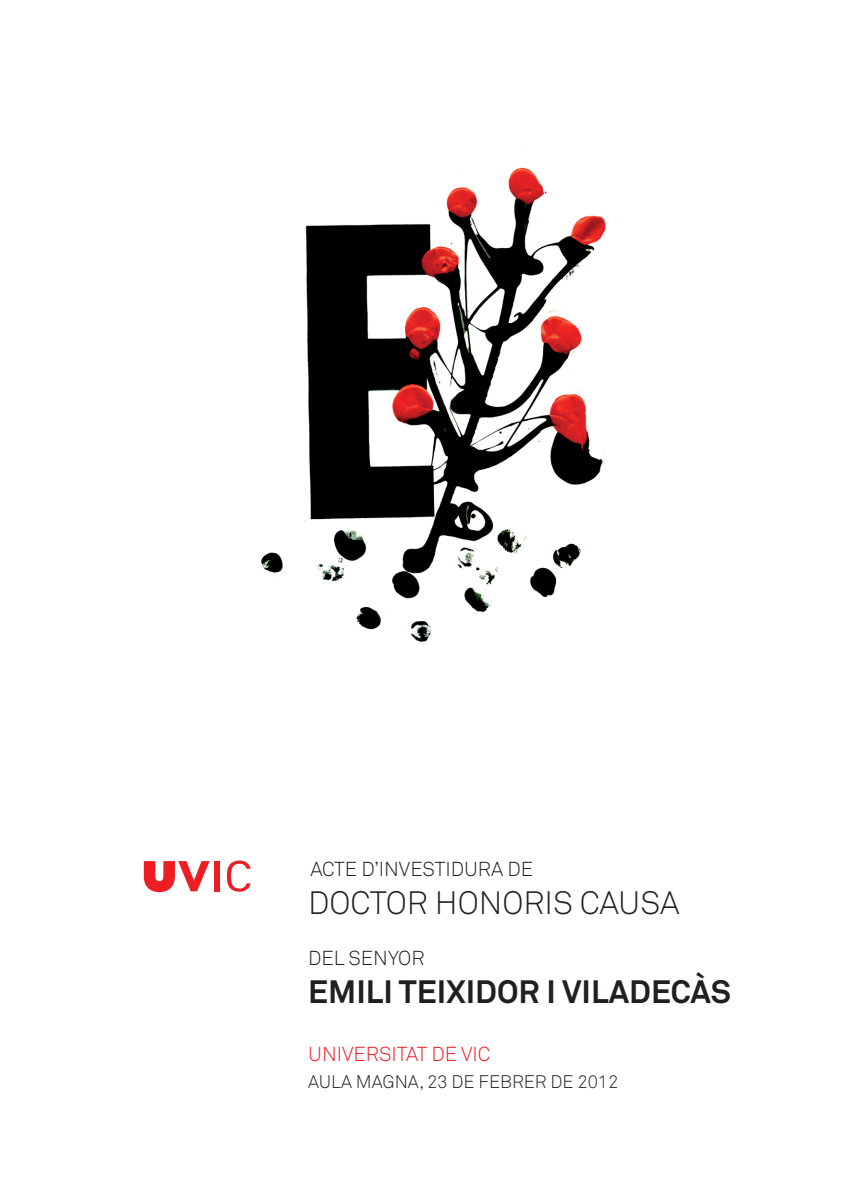
<style>
.page{position:relative;width:850px;height:1191px;background:#fff}
.page>*{position:absolute;margin:0;border:0;box-sizing:border-box;transform-origin:0 0}
.t1{font:700 32px "Akkurat";color:#231f20}
.t2{font:300 32px "Akkurat";color:#231f20}
.t3{font:300 20px "Akkurat";color:#231f20}
.t4{font:300 20px "Akkurat";color:#ee1d23}
.t5{font:300 18px "Akkurat";color:#231f20}
</style>
<div class="page">
<img style="left:261px;top:145px;width:348px;height:497px">
<div style="left:215px;top:861px;width:5px;height:30px;background:#ee1d23"></div>
<svg style="left:227px;top:860px;width:24px;height:32px"></svg>
<svg style="left:144px;top:861px;width:66px;height:31px"></svg>
<p class="t3" style="left:310px;top:856px;width:224px">ACTE D’INVESTIDURA DE</p>
<h1 class="t2" style="left:308px;top:883px;width:371px">DOCTOR HONORIS CAUSA</h1>
<p class="t3" style="left:308px;top:945px;width:118px">DEL SENYOR</p>
<h1 class="t1" style="left:308px;top:972px;width:424px">EMILI TEIXIDOR I VILADECÀS</h1>
<p class="t4" style="left:308px;top:1041px;width:181px">UNIVERSITAT DE VIC</p>
<p class="t5" style="left:308px;top:1070px;width:12px">AULA</p>
<p class="t5" style="left:356px;top:1070px;width:264px">MAGNA, 23 DE FEBRER DE 2012</p>
</div>
